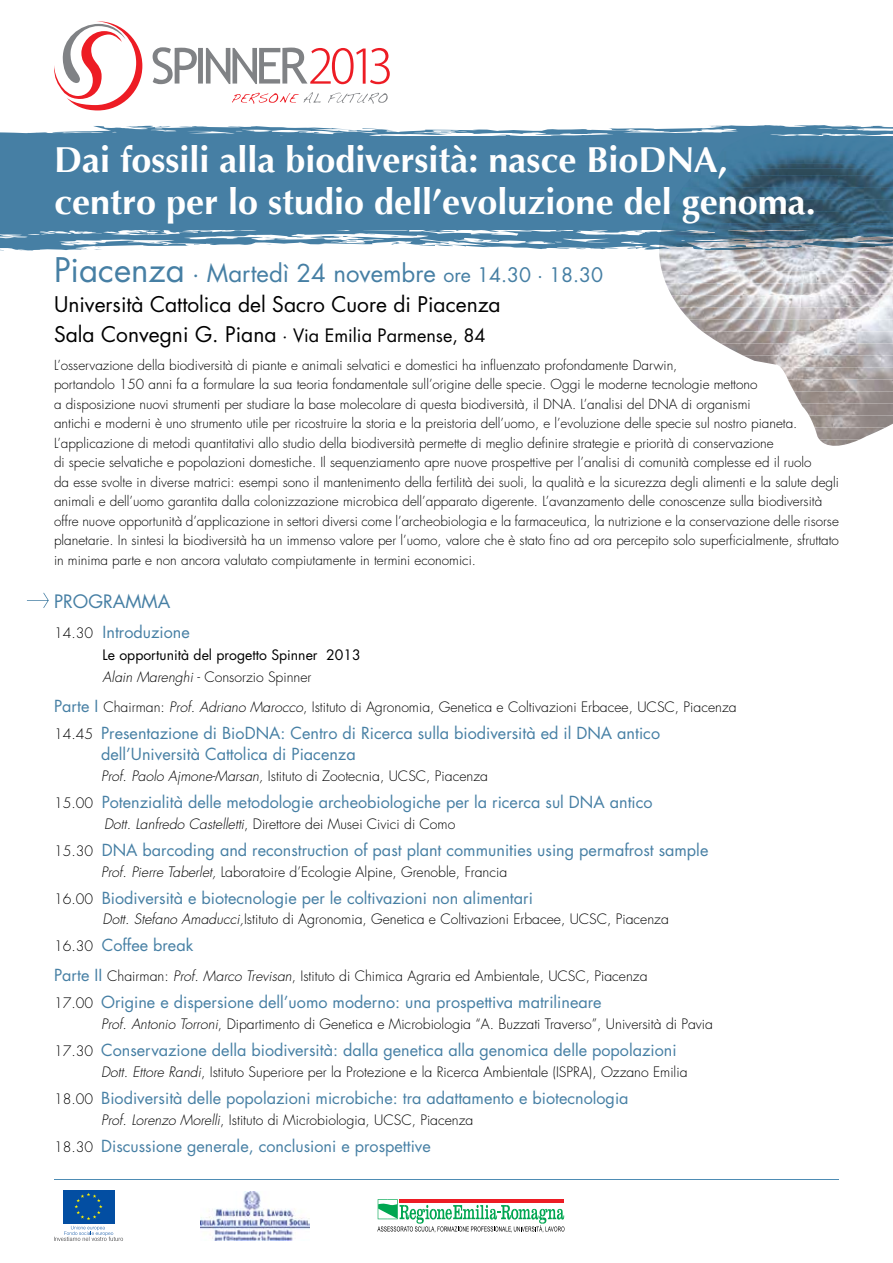
<style>
.page{position:relative;width:893px;height:1263px;background:#fff}
.page>*{position:absolute;margin:0;border:0;box-sizing:border-box;transform-origin:0 0}
.t1{font:700 36px/42.8px "Optima";color:#fff}
.t2{font:24px "Futura";color:#467fa4}
.t3{font:21px "Futura";color:#000}
.t4{font:18px "Futura";color:#000}
.t5{font:18px "Futura";color:#467fa4}
.t6{font:16.2px/21px "Futura";color:#467fa4}
.t7{font:300 13.95px "Futura";color:#000}
.t8{font:13.95px/22.5px "Futura";color:#000}
.t9{font:300 13.5px/19.5px "Futura";color:#000}
.s1{font-size:33px}
.s2{font-size:19.5px}
.s3{font-size:21px}
.s4{font-weight:300;font-size:13.95px;color:#000}
.s5{font-weight:300;font-style:italic}
.s6{font-weight:300}
.s7{font-weight:400;font-size:16.2px;color:#467fa4}
.s8{font-style:italic}
</style>
<div class="page">
<svg style="left:54px;top:21px;width:88px;height:89px"></svg>
<svg style="left:153px;top:47px;width:237px;height:37px"></svg>
<svg style="left:232px;top:92px;width:156px;height:12px"></svg>
<div style="left:63px;top:1190px;width:51px;height:34px;background:#034ea2"></div>
<svg style="left:74px;top:1193px;width:29px;height:27px"></svg>
<svg style="left:54px;top:1226px;width:69px;height:15px"></svg>
<img style="left:201px;top:1191px;width:108px;height:50px">
<hr style="left:54px;top:1179px;width:785px;height:1px;background:#4e8cb4">
<div style="left:0;top:136px;width:893px;height:68px;background:#467fa4"></div>
<div style="left:0;top:168px;width:893px;height:62px;background:#467fa4"></div>
<svg style="left:27px;top:593px;width:22px;height:15px"></svg>
<svg style="left:377px;top:1199px;width:187px;height:33px"></svg>
<svg style="left:0;top:125px;width:893px;height:11px"></svg>
<img style="left:874px;top:128px;width:3px;height:8px">
<img style="left:750px;top:127px;width:124px;height:9px">
<img style="left:754px;top:152px;width:119px;height:11px">
<img style="left:744px;top:163px;width:140px;height:5px">
<img style="left:718px;top:168px;width:175px;height:7px">
<img style="left:694px;top:175px;width:199px;height:12px">
<img style="left:682px;top:187px;width:211px;height:12px">
<img style="left:670px;top:199px;width:223px;height:12px">
<img style="left:667px;top:211px;width:226px;height:5px">
<img style="left:659px;top:251px;width:234px;height:8px">
<svg style="left:0;top:216px;width:893px;height:35px"></svg>
<img style="left:655px;top:247px;width:144px;height:3px">
<img style="left:660px;top:259px;width:233px;height:12px">
<img style="left:662px;top:271px;width:231px;height:12px">
<img style="left:666px;top:283px;width:227px;height:12px">
<img style="left:672px;top:295px;width:221px;height:12px">
<img style="left:679px;top:307px;width:214px;height:12px">
<img style="left:689px;top:319px;width:204px;height:12px">
<img style="left:702px;top:331px;width:191px;height:12px">
<img style="left:720px;top:343px;width:173px;height:12px">
<img style="left:743px;top:355px;width:150px;height:12px">
<img style="left:781px;top:367px;width:112px;height:12px">
<img style="left:788px;top:379px;width:105px;height:12px">
<img style="left:794px;top:391px;width:99px;height:12px">
<img style="left:801px;top:403px;width:92px;height:12px">
<img style="left:809px;top:415px;width:84px;height:12px">
<img style="left:814px;top:427px;width:72px;height:12px">
<img style="left:819px;top:439px;width:41px;height:7px">
<h1 class="t1" style="left:54px;top:138px;width:763px">Dai fossili alla biodiversità: nasce BioDNA, centro per lo studio dell’evoluzione del genoma.</h1>
<h2 class="t2" style="left:54px;top:257px;width:551px"><span class="s1">Piacenza</span> · Martedì 24 novembre <span class="s2">ore 14.30 · 18.30</span></h2>
<h3 class="t3" style="left:54px;top:290px;width:448px">Università Cattolica del Sacro Cuore di Piacenza</h3>
<h3 class="t4" style="left:54px;top:323px;width:433px"><span class="s3">Sala Convegni G. Piana</span> · Via Emilia Parmense, 84</h3>
<p class="t9" style="left:54px;top:355px;width:786px">L’osservazione della biodiversità di piante e animali selvatici e domestici ha influenzato profondamente Darwin,<br>portandolo 150 anni fa a formulare la sua teoria fondamentale sull’origine delle specie. Oggi le moderne tecnologie mettono<br>a disposizione nuovi strumenti per studiare la base molecolare di questa biodiversità, il DNA. L’analisi del DNA di organismi<br>antichi e moderni è uno strumento utile per ricostruire la storia e la preistoria dell’uomo, e l’evoluzione delle specie sul nostro pianeta.<br>L’applicazione di metodi quantitativi allo studio della biodiversità permette di meglio definire strategie e priorità di conservazione<br>di specie selvatiche e popolazioni domestiche. Il sequenziamento apre nuove prospettive per l’analisi di comunità complesse ed il ruolo<br>da esse svolte in diverse matrici: esempi sono il mantenimento della fertilità dei suoli, la qualità e la sicurezza degli alimenti e la salute degli animali e dell’uomo garantita dalla colonizzazione microbica dell’apparato digerente. L’avanzamento delle conoscenze sulla biodiversità offre nuove opportunità d’applicazione in settori diversi come l’archeobiologia e la farmaceutica, la nutrizione e la conservazione delle risorse planetarie. In sintesi la biodiversità ha un immenso valore per l’uomo, valore che è stato fino ad ora percepito solo superficialmente, sfruttato in minima parte e non ancora valutato compiutamente in termini economici.</p>
<h3 class="t5" style="left:54px;top:589px;width:118px">PROGRAMMA</h3>
<p class="t6" style="left:54px;top:621px;width:137px"><span class="s4">14.30</span> Introduzione</p>
<p class="t8" style="left:103px;top:643px;width:260px">Le opportunità del progetto Spinner 2013<br><span class="s5">Alain Marenghi</span> <span class="s6">- Consorzio Spinner</span></p>
<p class="t7" style="left:54px;top:698px;width:684px"><span class="s7">Parte I</span> Chairman: <span class="s8">Prof. Adriano Marocco</span>, Istituto di Agronomia, Genetica e Coltivazioni Erbacee, UCSC, Piacenza</p>
<p class="t6" style="left:101px;top:722px;width:560px;text-indent:-47px"><span class="s4">14.45</span> Presentazione di BioDNA: Centro di Ricerca sulla biodiversità ed il DNA antico dell’Università Cattolica di Piacenza</p>
<p class="t7" style="left:101px;top:767px;width:388px"><span class="s8">Prof. Paolo Ajmone-Marsan,</span> Istituto di Zootecnia, UCSC, Piacenza</p>
<p class="t6" style="left:54px;top:791px;width:600px"><span class="s4">15.00</span> Potenzialità delle metodologie archeobiologiche per la ricerca sul DNA antico</p>
<p class="t7" style="left:104px;top:815px;width:353px"><span class="s8">Dott. Lanfredo Castelletti</span>, Direttore dei Musei Civici di Como</p>
<p class="t6" style="left:54px;top:839px;width:656px"><span class="s4">15.30</span> DNA barcoding and reconstruction of past plant communities using permafrost sample</p>
<p class="t7" style="left:101px;top:863px;width:408px"><span class="s8">Prof. Pierre Taberlet,</span> Laboratoire d’Ecologie Alpine, Grenoble, Francia</p>
<p class="t6" style="left:54px;top:887px;width:480px"><span class="s4">16.00</span> Biodiversità e biotecnologie per le coltivazioni non alimentari</p>
<p class="t7" style="left:103px;top:910px;width:568px"><span class="s8">Dott. Stefano Amaducci,</span>Istituto di Agronomia, Genetica e Coltivazioni Erbacee, UCSC, Piacenza</p>
<p class="t6" style="left:54px;top:935px;width:141px"><span class="s4">16.30</span> Coffee break</p>
<p class="t7" style="left:54px;top:967px;width:595px"><span class="s7">Parte II</span> Chairman: <span class="s8">Prof. Marco Trevisan</span>, Istituto di Chimica Agraria ed Ambientale, UCSC, Piacenza</p>
<p class="t6" style="left:54px;top:992px;width:549px"><span class="s4">17.00</span> Origine e dispersione dell’uomo moderno: una prospettiva matrilineare</p>
<p class="t7" style="left:101px;top:1015px;width:613px"><span class="s8">Prof. Antonio Torroni</span>, Dipartimento di Genetica e Microbiologia “A. Buzzati Traverso”, Università di Pavia</p>
<p class="t6" style="left:54px;top:1040px;width:624px"><span class="s4">17.30</span> Conservazione della biodiversità: dalla genetica alla genomica delle popolazioni</p>
<p class="t7" style="left:101px;top:1063px;width:588px"><span class="s8">Dott. Ettore Randi</span>, Istituto Superiore per la Protezione e la Ricerca Ambientale (ISPRA), Ozzano Emilia</p>
<p class="t6" style="left:54px;top:1088px;width:576px"><span class="s4">18.00</span> Biodiversità delle popolazioni microbiche: tra adattamento e biotecnologia</p>
<p class="t7" style="left:101px;top:1111px;width:374px"><span class="s8">Prof. Lorenzo Morelli</span>, Istituto di Microbiologia, UCSC, Piacenza</p>
<p class="t6" style="left:54px;top:1136px;width:378px"><span class="s4">18.30</span> Discussione generale, conclusioni e prospettive</p>
</div>
